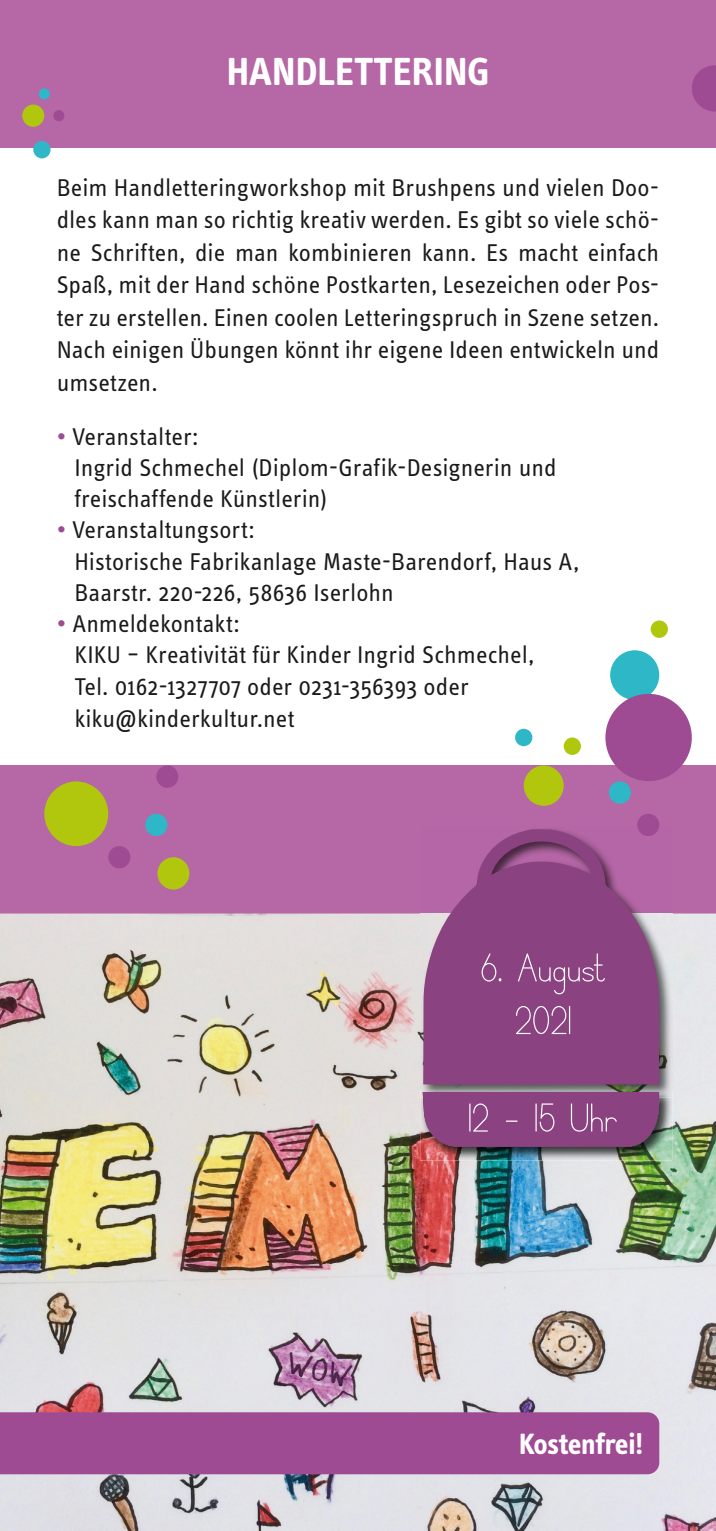
<style>
.page{position:relative;width:716px;height:1531px;background:#fff}
.page>*{position:absolute;margin:0;border:0;box-sizing:border-box;transform-origin:0 0}
.t1{font:55px/52.5px "Simple Print";color:#fff;text-align:center}
.t2{font:700 40px "Info Text";color:#fff}
.t3{font:700 30px "Info Text";letter-spacing:-.005em;color:#fff}
.t4{font:25px/32.5px "Info Text";color:#1b1a19}
.s1{color:#9f4b94}
</style>
<div class="page">
<div style="left:0;top:0;width:716px;height:148px;background:#b567a6"></div>
<div style="left:610px;top:650px;width:49px;height:50px;background:#2eb8c7;border-radius:50%"></div>
<div style="left:515px;top:729px;width:17px;height:17px;background:#2eb8c7;border-radius:50%"></div>
<div style="left:33px;top:141px;width:18px;height:17px;background:#2eb8c7;border-radius:50%"></div>
<div style="left:650px;top:620px;width:18px;height:18px;background:#b1c70d;border-radius:50%"></div>
<div style="left:564px;top:737px;width:17px;height:18px;background:#b1c70d;border-radius:50%"></div>
<svg style="left:692px;top:65px;width:24px;height:47px"></svg>
<div style="left:0;top:765px;width:716px;height:149px;background:#b567a6"></div>
<img style="left:0;top:913px;width:716px;height:618px">
<img style="left:420px;top:828px;width:253px;height:332px">
<img style="left:672px;top:913px;width:1px;height:184px">
<svg style="left:423px;top:829px;width:236px;height:255px;fill:#8a4280"></svg>
<img style="left:421px;top:1089px;width:251px;height:8px">
<div style="left:423px;top:1092px;width:236px;height:55px;background:#8a4280"></div>
<div style="left:0;top:1412px;width:659px;height:62px;background:#9f4b94"></div>
<div style="left:44px;top:781px;width:64px;height:65px;background:#b1c70d;border-radius:50%"></div>
<div style="left:145px;top:814px;width:22px;height:22px;background:#2eb8c7;border-radius:50%"></div>
<div style="left:22px;top:105px;width:22px;height:22px;background:#b1c70d;border-radius:50%"></div>
<div style="left:157px;top:857px;width:32px;height:32px;background:#b1c70d;border-radius:50%"></div>
<div style="left:609px;top:781px;width:22px;height:23px;background:#2eb8c7;border-radius:50%"></div>
<div style="left:108px;top:846px;width:22px;height:22px;background:#9f4b94;border-radius:50%"></div>
<div style="left:156px;top:765px;width:22px;height:23px;background:#9f4b94;border-radius:50%"></div>
<div style="left:637px;top:814px;width:22px;height:22px;background:#9f4b94;border-radius:50%"></div>
<div style="left:605px;top:694px;width:87px;height:87px;background:#9f4b94;border-radius:50%"></div>
<div style="left:524px;top:765px;width:39px;height:41px;background:#b1c70d;border-radius:50%"></div>
<div style="left:53px;top:110px;width:11px;height:11px;background:#9f4b94;border-radius:50%"></div>
<div style="left:39px;top:88px;width:11px;height:11px;background:#2eb8c7;border-radius:50%"></div>
<h2 class="t2" style="left:226px;top:48px;width:264px">HANDLETTERING</h2>
<p class="t4" style="left:57px;top:171px;width:604px;text-align:justify">Beim Handletteringworkshop mit Brushpens und vielen Doo&shy;dles kann man so richtig kreativ werden. Es gibt so viele schö&shy;ne Schriften, die man kombinieren kann. Es macht einfach Spaß, mit der Hand schöne Postkarten, Lesezeichen oder Pos&shy;ter zu erstellen. Einen coolen Letteringspruch in Szene setzen.<br>Nach einigen Übungen könnt ihr eigene Ideen entwickeln und umsetzen.</p>
<p class="t4" style="left:74px;top:421px;width:484px;line-height:31.2px;text-indent:-18px"><span class="s1">•</span> Veranstalter:<br>Ingrid Schmechel (Diplom-Grafik-Designerin und freischaffende Künstlerin)</p>
<p class="t4" style="left:74px;top:514px;width:506px;line-height:31.2px;text-indent:-18px"><span class="s1">•</span> Veranstaltungsort:<br>Historische Fabrikanlage Maste-Barendorf, Haus A,<br>Baarstr. 220-226, 58636 Iserlohn</p>
<p class="t4" style="left:74px;top:608px;width:461px;line-height:31.8px;text-indent:-18px"><span class="s1">•</span> Anmeldekontakt:<br>KIKU – Kreativität für Kinder Ingrid Schmechel, Tel. 0162-1327707 oder 0231-356393 oder kiku@kinderkultur.net</p>
<h1 class="t1" style="left:480px;top:943px;width:127px">6. August<br>2021</h1>
<h1 class="t1" style="left:468px;top:1093px;width:152px">12 - 15 Uhr</h1>
<p class="t3" style="left:519px;top:1426px;width:126px">Kostenfrei!</p>
</div>
